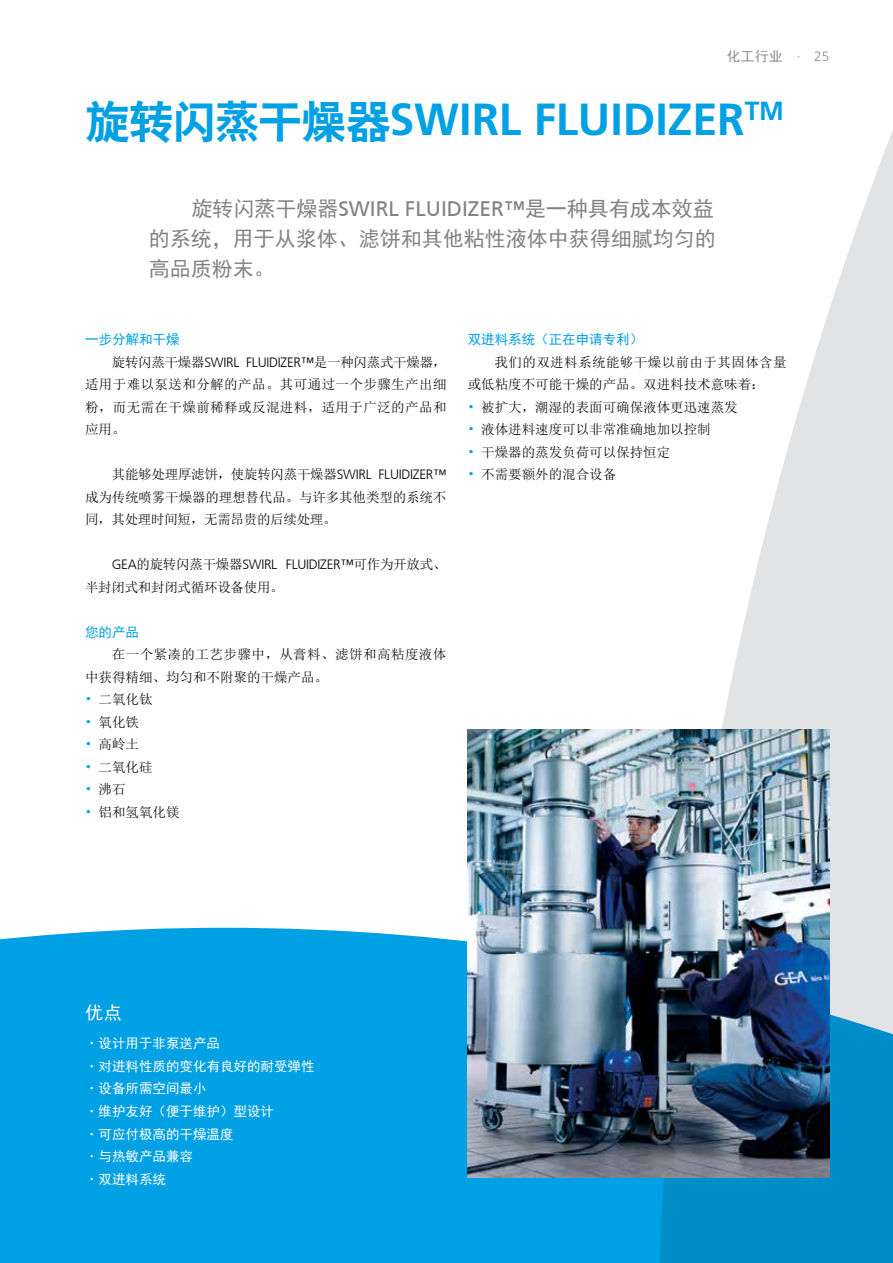
<style>
.page{position:relative;width:893px;height:1263px;background:#fff}
.page>*{position:absolute;margin:0;border:0;box-sizing:border-box;transform-origin:0 0}
.t1{font:700 45px "Frutiger LT Pro";letter-spacing:-.005em;color:#00a0e4}
.t2{font:21px/30px "Sim Hei";color:#808284;text-align:justify}
.t3{font:18px "Sim Hei";color:#fff}
.t4{font:13.5px/22.5px "N Sim Sun";color:#000;text-align:justify}
.t5{font:13.5px/22.5px "Sim Hei";color:#fff}
.t6{font:13.5px/22.5px "N Sim Sun";letter-spacing:.03em;color:#000}
.t7{font:13.5px/22.5px "N Sim Sun";letter-spacing:.035em;color:#000}
.t8{font:300 13.5px "Frutiger CE";letter-spacing:-.02em;color:#000}
.t9{font:13.5px "Sim Hei";color:#00a0e4}
.t10{font:13.5px "N Sim Sun";letter-spacing:-.02em;color:#000}
.t11{font:13.5px "Sim Hei";color:#898b8e}
.s1{font-family:"Frutiger LT Pro";font-weight:300}
.s2{font-family:"Heiti CSEG";font-weight:400}
.s3{font-family:"Frutiger CE"}
.s4{font-family:"Frutiger CE";font-weight:300}
.s5{font-family:"N Sim Sun";font-weight:400}
.s6{color:#00a0e4}
</style>
<div class="page">
<div style="left:0;top:928px;width:659px;height:335px;background:#00a0e4"></div>
<svg style="left:659px;top:130px;width:234px;height:1133px"></svg>
<img style="left:468px;top:730px;width:361px;height:448px">
<p class="t11" style="left:727px;top:50px;width:104px">化工行业 <span class="s1">· 25</span></p>
<h1 class="t1" style="left:85px;top:93px;width:700px"><span class="s2">旋转闪蒸干燥器</span>SWIRL FLUIDIZER<sup>TM</sup></h1>
<h2 class="t2" style="left:149px;top:193px;width:568px;text-indent:43px">旋转闪蒸干燥器<span class="s3">SWIRL FLUIDIZER™</span>是一种具有成本效益的系统，用于从浆体、滤饼和其他粘性液体中获得细腻均匀的高品质粉末。</h2>
<p class="t9" style="left:85px;top:332px;width:96px">一步分解和干燥</p>
<p class="t4" style="left:85px;top:350px;width:363px;text-indent:27px">旋转闪蒸干燥器<span class="s4">SWIRL FLUIDIZER™</span>是一种闪蒸式干燥器，适用于难以泵送和分解的产品。其可通过一个步骤生产出细粉，而无需在干燥前稀释或反混进料，适用于广泛的产品和应用。</p>
<p class="t4" style="left:85px;top:463px;width:363px;text-indent:27px">其能够处理厚滤饼，使旋转闪蒸干燥器<span class="s4">SWIRL FLUIDIZER™</span>成为传统喷雾干燥器的理想替代品。与许多其他类型的系统不同，其处理时间短，无需昂贵的后续处理。</p>
<p class="t8" style="left:112px;top:556px;width:336px">GEA<span class="s5">的旋转闪蒸干燥器</span>SWIRL FLUIDIZER™<span class="s5">可作为开放式、</span></p>
<p class="t10" style="left:85px;top:580px;width:200px">半封闭式和封闭式循环设备使用。</p>
<p class="t9" style="left:85px;top:625px;width:55px">您的产品</p>
<p class="t7" style="left:85px;top:643px;width:363px;text-indent:27px">在一个紧凑的工艺步骤中，从膏料、滤饼和高粘度液体中获得精细、均匀和不附聚的干燥产品。</p>
<p class="t4" style="left:85px;top:688px;width:69px"><span class="s6">•</span> 二氧化钛</p>
<p class="t4" style="left:85px;top:710px;width:55px"><span class="s6">•</span> 氧化铁</p>
<p class="t4" style="left:85px;top:733px;width:55px"><span class="s6">•</span> 高岭土</p>
<p class="t4" style="left:85px;top:755px;width:69px"><span class="s6">•</span> 二氧化硅</p>
<p class="t4" style="left:85px;top:778px;width:42px"><span class="s6">•</span> 沸石</p>
<p class="t4" style="left:85px;top:801px;width:96px"><span class="s6">•</span> 铝和氢氧化镁</p>
<p class="t9" style="left:468px;top:332px;width:177px">双进料系统（正在申请专利）</p>
<p class="t6" style="left:468px;top:351px;width:320px;text-indent:27px">我们的双进料系统能够干燥以前由于其固体含量或低粘度不可能干燥的产品。双进料技术意味着：</p>
<p class="t4" style="left:468px;top:396px;width:271px"><span class="s6">•</span> 被扩大，潮湿的表面可确保液体更迅速蒸发</p>
<p class="t4" style="left:468px;top:418px;width:244px"><span class="s6">•</span> 液体进料速度可以非常准确地加以控制</p>
<p class="t4" style="left:468px;top:441px;width:204px"><span class="s6">•</span> 干燥器的蒸发负荷可以保持恒定</p>
<p class="t4" style="left:468px;top:463px;width:150px"><span class="s6">•</span> 不需要额外的混合设备</p>
<h3 class="t3" style="left:85px;top:1003px;width:38px">优点</h3>
<p class="t5" style="left:85px;top:1032px;width:231px">·设计用于非泵送产品<br>·对进料性质的变化有良好的耐受弹性·设备所需空间最小<br>·维护友好（便于维护）型设计<br>·可应付极高的干燥温度<br>·与热敏产品兼容<br>·双进料系统</p>
</div>
